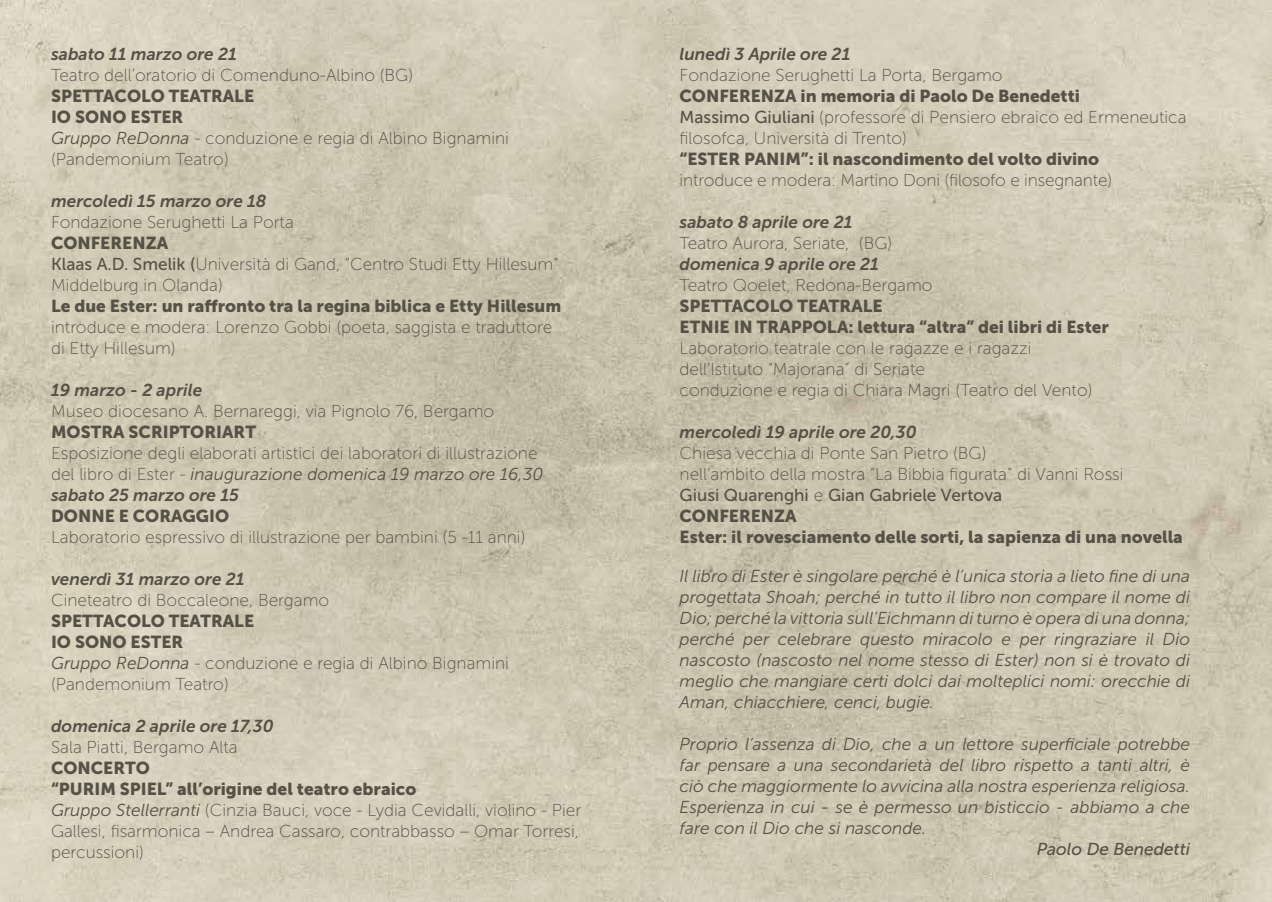
<style>
.page{position:relative;width:1272px;height:902px;background:#fff}
.page>*{position:absolute;margin:0;border:0;box-sizing:border-box;transform-origin:0 0}
.t1{font:17.25px/21px "Museo Sans 100";color:#565046}
.t2{font:italic 17.25px/21px "Museo Sans 300";color:#565046;text-align:justify}
.t3{font:17.25px/21px "Museo Sans 900";color:#565046}
.t4{font:italic 17.25px "Museo Sans 700";color:#565046}
.t5{font:17.25px "Museo Sans 500";color:#565046}
.t6{font:italic 17.25px "Museo Sans 500";color:#565046}
.s1{font-family:"Museo Sans 300";font-style:italic}
.s2{font-family:"Museo Sans 500"}
.s3{font-family:"Museo Sans 100";font-style:normal}
.s4{font-family:"Museo Sans 100"}
</style>
<div class="page">
<img style="left:0;top:0;width:1271px;height:901px">
<p class="t4" style="left:51px;top:44px;width:187px">sabato 11 marzo ore 21</p>
<p class="t1" style="left:51px;top:64px;width:363px">Teatro dell’oratorio di Comenduno-Albino (BG)</p>
<p class="t3" style="left:51px;top:85px;width:204px">SPETTACOLO TEATRALE<br>IO SONO ESTER</p>
<p class="t1" style="left:51px;top:127px;width:459px"><span class="s1">Gruppo ReDonna</span> - conduzione e regia di Albino Bignamini (Pandemonium Teatro)</p>
<p class="t4" style="left:51px;top:191px;width:217px">mercoledì 15 marzo ore 18</p>
<p class="t1" style="left:51px;top:211px;width:244px">Fondazione Serughetti La Porta</p>
<p class="t3" style="left:51px;top:232px;width:119px">CONFERENZA</p>
<p class="t1" style="left:51px;top:253px;width:509px"><span class="s2">Klaas A.D. Smelik (</span>Università di Gand, “Centro Studi Etty Hillesum”<br>Middelburg in Olanda)</p>
<p class="t3" style="left:51px;top:295px;width:512px">Le due Ester: un raffronto tra la regina biblica e Etty Hillesum</p>
<p class="t1" style="left:51px;top:316px;width:503px">introduce e modera: Lorenzo Gobbi (poeta, saggista e traduttore di Etty Hillesum)</p>
<p class="t4" style="left:51px;top:380px;width:153px">19 marzo - 2 aprile</p>
<p class="t1" style="left:51px;top:400px;width:444px">Museo diocesano A. Bernareggi, via Pignolo 76, Bergamo</p>
<p class="t3" style="left:51px;top:421px;width:206px">MOSTRA SCRIPTORIART</p>
<p class="t1" style="left:51px;top:442px;width:488px">Esposizione degli elaborati artistici dei laboratori di illustrazione</p>
<p class="t2" style="left:51px;top:463px;width:494px"><span class="s3">del libro di Ester -</span> inaugurazione domenica 19 marzo ore 16,30</p>
<p class="t4" style="left:51px;top:485px;width:189px">sabato 25 marzo ore 15</p>
<p class="t3" style="left:51px;top:505px;width:180px">DONNE E CORAGGIO</p>
<p class="t1" style="left:51px;top:526px;width:476px">Laboratorio espressivo di illustrazione per bambini (5 -11 anni)</p>
<p class="t4" style="left:51px;top:569px;width:195px">venerdì 31 marzo ore 21</p>
<p class="t1" style="left:51px;top:589px;width:280px">Cineteatro di Boccaleone, Bergamo</p>
<p class="t3" style="left:51px;top:610px;width:204px">SPETTACOLO TEATRALE<br>IO SONO ESTER</p>
<p class="t1" style="left:51px;top:652px;width:459px"><span class="s1">Gruppo ReDonna</span> - conduzione e regia di Albino Bignamini (Pandemonium Teatro)</p>
<p class="t4" style="left:51px;top:716px;width:224px">domenica 2 aprile ore 17,30</p>
<p class="t1" style="left:51px;top:736px;width:188px">Sala Piatti, Bergamo Alta</p>
<p class="t3" style="left:51px;top:757px;width:367px">CONCERTO<br>“PURIM SPIEL” all’origine del teatro ebraico</p>
<p class="t1" style="left:51px;top:799px;width:531px"><span class="s1">Gruppo Stellerranti</span> (Cinzia Bauci, voce - Lydia Cevidalli, violino - Pier<br>Gallesi, fisarmonica – Andrea Cassaro, contrabbasso – Omar Torresi, percussioni)</p>
<p class="t4" style="left:679px;top:44px;width:172px">lunedì 3 Aprile ore 21</p>
<p class="t1" style="left:679px;top:64px;width:324px">Fondazione Serughetti La Porta, Bergamo</p>
<p class="t3" style="left:679px;top:85px;width:402px">CONFERENZA in memoria di Paolo De Benedetti</p>
<p class="t1" style="left:679px;top:106px;width:508px"><span class="s2">Massimo Giuliani</span> (professore di Pensiero ebraico ed Ermeneutica filosofca, Università di Trento)</p>
<p class="t3" style="left:679px;top:148px;width:421px">“ESTER PANIM”: il nascondimento del volto divino</p>
<p class="t1" style="left:679px;top:169px;width:434px">introduce e modera: Martino Doni (filosofo e insegnante)</p>
<p class="t4" style="left:679px;top:212px;width:174px">sabato 8 aprile ore 21</p>
<p class="t1" style="left:679px;top:232px;width:214px">Teatro Aurora, Seriate, (BG)</p>
<p class="t4" style="left:679px;top:254px;width:201px">domenica 9 aprile ore 21</p>
<p class="t1" style="left:679px;top:274px;width:254px">Teatro Qoelet, Redona-Bergamo</p>
<p class="t3" style="left:679px;top:295px;width:431px">SPETTACOLO TEATRALE<br>ETNIE IN TRAPPOLA: lettura “altra” dei libri di Ester</p>
<p class="t1" style="left:679px;top:337px;width:414px">Laboratorio teatrale con le ragazze e i ragazzi dell’Istituto “Majorana” di Seriate<br>conduzione e regia di Chiara Magri (Teatro del Vento)</p>
<p class="t4" style="left:679px;top:422px;width:238px">mercoledì 19 aprile ore 20,30</p>
<p class="t1" style="left:679px;top:442px;width:445px">Chiesa vecchia di Ponte San Pietro (BG)<br>nell’ambito della mostra “La Bibbia figurata” di Vanni Rossi</p>
<p class="t5" style="left:679px;top:485px;width:324px">Giusi Quarenghi <span class="s4">e</span> Gian Gabriele Vertova</p>
<p class="t3" style="left:679px;top:505px;width:505px">CONFERENZA<br>Ester: il rovesciamento delle sorti, la sapienza di una novella</p>
<p class="t2" style="left:679px;top:565px;width:512px">Il libro di Ester è singolare perché è l’unica storia a lieto fine di una progettata Shoah; perché in tutto il libro non compare il nome di Dio; perché la vittoria sull’Eichmann di turno è opera di una donna; perché per celebrare questo miracolo e per ringraziare il Dio nascosto (nascosto nel nome stesso di Ester) non si è trovato di meglio che mangiare certi dolci dai molteplici nomi: orecchie di Aman, chiacchiere, cenci, bugie.</p>
<p class="t2" style="left:679px;top:733px;width:512px">Proprio l’assenza di Dio, che a un lettore superficiale potrebbe far pensare a una secondarietà del libro rispetto a tanti altri, è ciò che maggiormente lo avvicina alla nostra esperienza religiosa.<br>Esperienza in cui - se è permesso un bisticcio - abbiamo a che fare con il Dio che si nasconde.</p>
<p class="t6" style="left:1036px;top:839px;width:155px">Paolo De Benedetti</p>
</div>
